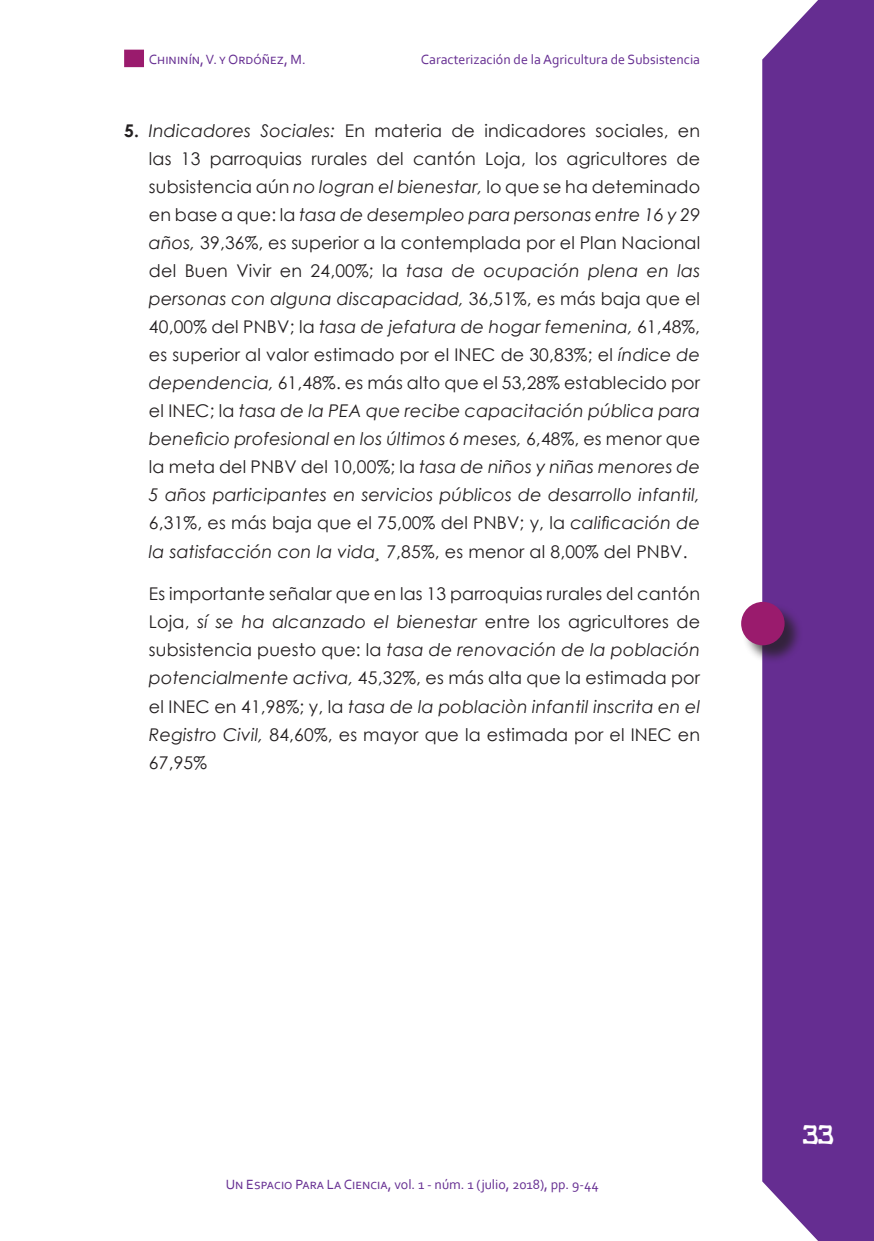
<style>
.page{position:relative;width:874px;height:1241px;background:#fff}
.page>*{position:absolute;margin:0;border:0;box-sizing:border-box;transform-origin:0 0}
.t1{font:24.5px "Hurry Up";color:#fff}
.Normal_Normal1{font:17.5px/28px "Century Gothic";letter-spacing:.01em;color:#231f20;text-align:justify}
.t2{font:14px "Corbel";color:#652d91}
.s1{font-weight:700}
.s2{font-style:italic}
</style>
<div class="page">
<div style="left:762px;top:0;width:111px;height:1240px;background:#652d91"></div>
<div style="left:741px;top:602px;width:62px;height:62px;background:#231f20;opacity:.75"></div>
<div style="left:740px;top:601px;width:44px;height:44px;background:#9a1b6d;border-radius:50%"></div>
<div style="left:124px;top:50px;width:20px;height:17px;background:#9a1b6d"></div>
<p class="t2" style="left:149px;top:50px;width:158px">Chininín, V. y Ordóñez, M.</p>
<p class="t2" style="left:420px;top:50px;width:280px">Caracterización de la Agricultura de Subsistencia</p>
<p class="Normal_Normal1" style="left:149px;top:117px;width:552px;text-indent:-25px"><span class="s1">5.</span> <span class="s2">Indicadores Sociales:</span> En materia de indicadores sociales, en las 13 parroquias rurales del cantón Loja, los agricultores de subsistencia aún <span class="s2">no logran el bienestar,</span> lo que se ha deteminado en base a que: la <span class="s2">tasa de desempleo para personas entre 16 y 29 años,</span> 39,36%, es superior a la contemplada por el Plan Nacional del Buen Vivir en 24,00%; la <span class="s2">tasa de ocupación plena en las personas con alguna discapacidad,</span> 36,51%, es más baja que el 40,00% del PNBV; la <span class="s2">tasa de jefatura de hogar femenina,</span> 61,48%, es superior al valor estimado por el INEC de 30,83%; el <span class="s2">índice de dependencia,</span> 61,48%. es más alto que el 53,28% establecido por el INEC; la <span class="s2">tasa de la PEA que recibe capacitación pública para beneficio profesional en los últimos 6 meses,</span> 6,48%, es menor que la meta del PNBV del 10,00%; la <span class="s2">tasa de niños y niñas menores de 5 años participantes en servicios públicos de desarrollo infantil, </span>6,31%, es más baja que el 75,00% del PNBV; y, la <span class="s2">calificación de la satisfacción con la vida¸</span> 7,85%, es menor al 8,00% del PNBV.</p>
<p class="Normal_Normal1" style="left:149px;top:579px;width:552px">Es importante señalar que en las 13 parroquias rurales del cantón Loja, <span class="s2">sí se ha alcanzado el bienestar</span> entre los agricultores de subsistencia puesto que: la <span class="s2">tasa de renovación de la población potencialmente activa,</span> 45,32%, es más alta que la estimada por el INEC en 41,98%; y, la <span class="s2">tasa de la poblaciòn infantil inscrita en el Registro Civil,</span> 84,60%, es mayor que la estimada por el INEC en 67,95%</p>
<p class="t2" style="left:225px;top:1175px;width:374px">Un Espacio Para La Ciencia, vol. 1 - núm. 1 (julio, 2018), pp. 9-44</p>
<h1 class="t1" style="left:802px;top:1118px;width:32px">33</h1>
</div>
